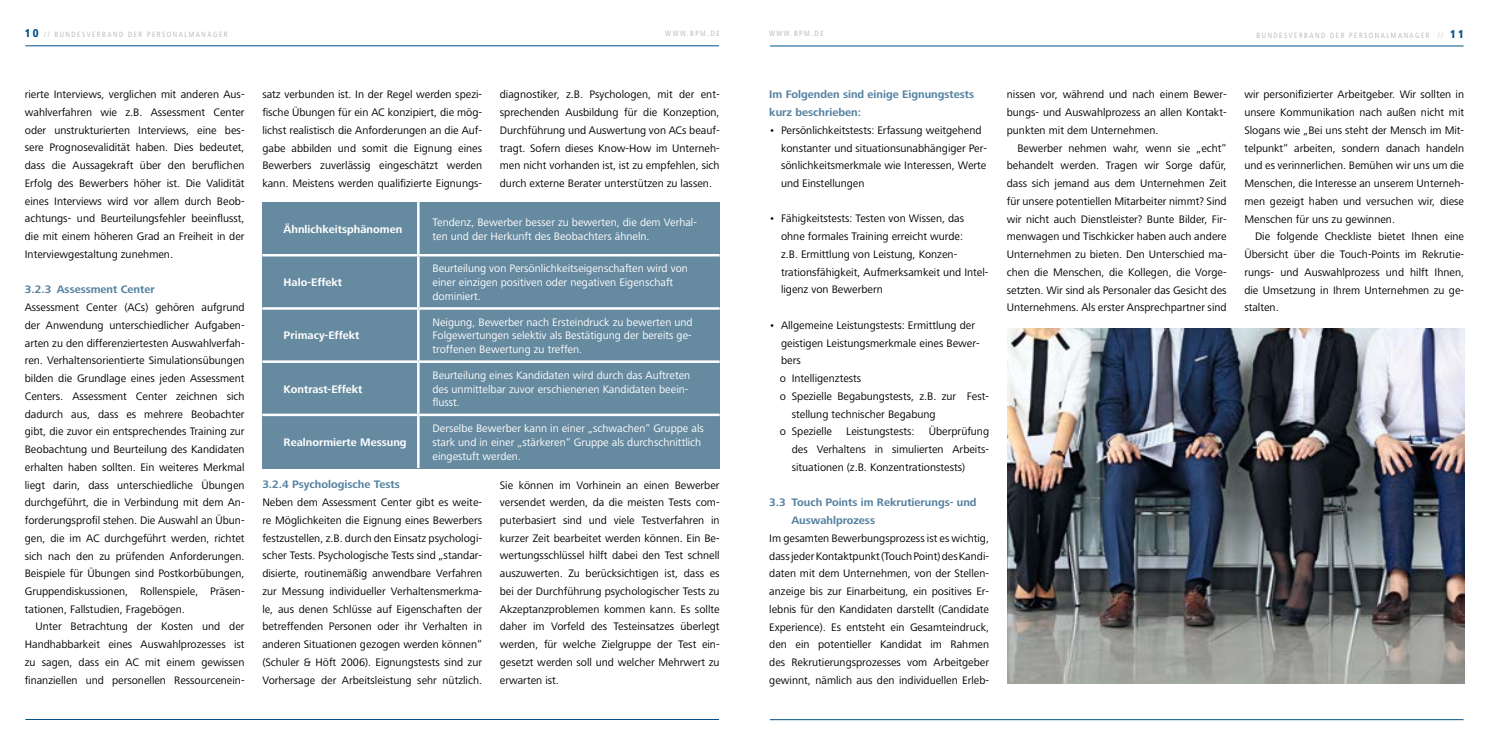
<style>
.page{position:relative;width:1489px;height:745px;background:#fff}
.page>*{position:absolute;margin:0;border:0;box-sizing:border-box;transform-origin:0 0}
.t1{font:11.25px/17.8px "Frutiger Next LT";color:#000;text-align:justify}
.t2{font:11.25px/13.8px "Frutiger Next LT";color:#fff}
.t3{font:700 11.25px/17.8px "Frutiger Next LT";color:#5481a1}
.t4{font:700 11.25px "Frutiger Next LT";color:#fff}
.t5{font:300 condensed 7.5px "Frutiger";letter-spacing:.2em;color:#a7a9ac}
.s1{font-weight:900;font-size:11.25px;color:#005288}
</style>
<div class="page">
<hr style="left:25px;top:45px;width:694px;height:1px;background:#005288">
<hr style="left:25px;top:718px;width:694px;height:1px;background:#005288">
<hr style="left:770px;top:46px;width:693px;height:1px;background:#005288">
<hr style="left:770px;top:718px;width:693px;height:1px;background:#005288">
<div style="left:262px;top:202px;width:457px;height:266px;background:#668aa0"></div>
<hr style="left:417px;top:202px;width:2px;height:52px;background:#fff">
<hr style="left:417px;top:256px;width:2px;height:51px;background:#fff">
<hr style="left:417px;top:309px;width:2px;height:51px;background:#fff">
<hr style="left:417px;top:362px;width:2px;height:51px;background:#fff">
<hr style="left:417px;top:416px;width:2px;height:52px;background:#fff">
<hr style="left:262px;top:254px;width:156px;height:2px;background:#fff">
<hr style="left:418px;top:254px;width:301px;height:2px;background:#fff">
<hr style="left:262px;top:307px;width:156px;height:2px;background:#fff">
<hr style="left:418px;top:307px;width:301px;height:2px;background:#fff">
<hr style="left:262px;top:360px;width:156px;height:2px;background:#fff">
<hr style="left:418px;top:360px;width:301px;height:2px;background:#fff">
<hr style="left:262px;top:413px;width:156px;height:3px;background:#fff">
<hr style="left:418px;top:413px;width:301px;height:3px;background:#fff">
<img style="left:1007px;top:328px;width:456px;height:355px">
<p class="t5" style="left:25px;top:30px;width:204px"><span class="s1">10</span> // BUNDESVERBAND DER PERSONALMANAGER</p>
<p class="t5" style="left:665px;top:29px;width:56px">WWW.BPM.DE</p>
<p class="t5" style="left:769px;top:29px;width:56px">WWW.BPM.DE</p>
<p class="t5" style="left:1256px;top:31px;width:209px">BUNDESVERBAND DER PERSONALMANAGER // <span class="s1">11</span></p>
<p class="t1" style="left:25px;top:86px;width:221px">rierte Interviews, verglichen mit anderen Aus&shy;wahlverfahren wie z.B. Assessment Center oder unstrukturierten Interviews, eine bes&shy;sere Prognosevalidität haben. Dies bedeutet, dass die Aussagekraft über den beruflichen Erfolg des Bewerbers höher ist. Die Validität eines Interviews wird vor allem durch Beob&shy;achtungs- und Beurteilungsfehler beeinflusst, die mit einem höheren Grad an Freiheit in der Interviewgestaltung zunehmen.</p>
<p class="t3" style="left:25px;top:280px;width:131px">3.2.3 Assessment Center</p>
<p class="t1" style="left:25px;top:298px;width:221px">Assessment Center (ACs) gehören aufgrund der Anwendung unterschiedlicher Aufgaben&shy;arten zu den differenziertesten Auswahlverfah&shy;ren. Verhaltensorientierte Simulationsübungen bilden die Grundlage eines jeden Assessment Centers. Assessment Center zeichnen sich dadurch aus, dass es mehrere Beobachter gibt, die zuvor ein entsprechendes Training zur Beobachtung und Beurteilung des Kandidaten erhalten haben sollten. Ein weiteres Merkmal liegt darin, dass unterschiedliche Übungen durchgeführt, die in Verbindung mit dem An&shy;forderungsprofil stehen. Die Auswahl an Übun&shy;gen, die im AC durchgeführt werden, richtet sich nach den zu prüfenden Anforderungen.<br>Beispiele für Übungen sind Postkorbübungen, Gruppendiskussionen, Rollenspiele, Präsen&shy;tationen, Fallstudien, Fragebögen.</p>
<p class="t1" style="left:25px;top:617px;width:221px;text-indent:11px">Unter Betrachtung der Kosten und der Handhabbarkeit eines Auswahlprozesses ist zu sagen, dass ein AC mit einem gewissen finanziellen und personellen Ressourcenein-</p>
<p class="t1" style="left:262px;top:86px;width:221px">satz verbunden ist. In der Regel werden spezi&shy;fische Übungen für ein AC konzipiert, die mög&shy;lichst realistisch die Anforderungen an die Auf&shy;gabe abbilden und somit die Eignung eines Bewerbers zuverlässig eingeschätzt werden kann. Meistens werden qualifizierte Eignungs-</p>
<p class="t1" style="left:500px;top:86px;width:221px">diagnostiker, z.B. Psychologen, mit der ent&shy;sprechenden Ausbildung für die Konzeption, Durchführung und Auswertung von ACs beauf&shy;tragt. Sofern dieses Know-How im Unterneh&shy;men nicht vorhanden ist, ist zu empfehlen, sich durch externe Berater unterstützen zu lassen.</p>
<p class="t4" style="left:283px;top:223px;width:120px">Ähnlichkeitsphänomen</p>
<p class="t2" style="left:432px;top:215px;width:266px">Tendenz, Bewerber besser zu bewerten, die dem Verhal&shy;ten und der Herkunft des Beobachters ähneln.</p>
<p class="t4" style="left:283px;top:276px;width:60px">Halo-Effekt</p>
<p class="t2" style="left:432px;top:262px;width:257px">Beurteilung von Persönlichkeitseigenschaften wird von einer einzigen positiven oder negativen Eigenschaft dominiert.</p>
<p class="t4" style="left:283px;top:329px;width:77px">Primacy-Effekt</p>
<p class="t4" style="left:283px;top:382px;width:80px">Kontrast-Effekt</p>
<p class="t4" style="left:283px;top:435px;width:124px">Realnormierte Messung</p>
<p class="t2" style="left:432px;top:315px;width:262px;text-align:justify">Neigung, Bewerber nach Ersteindruck zu bewerten und Folgewertungen selektiv als Bestätigung der bereits ge&shy;troffenen Bewertung zu treffen.</p>
<p class="t2" style="left:432px;top:368px;width:259px">Beurteilung eines Kandidaten wird durch das Auftreten des unmittelbar zuvor erschienenen Kandidaten beein&shy;flusst.</p>
<p class="t2" style="left:432px;top:421px;width:273px">Derselbe Bewerber kann in einer „schwachen“ Gruppe als stark und in einer „stärkeren“ Gruppe als durchschnittlich eingestuft werden.</p>
<p class="t3" style="left:262px;top:475px;width:139px">3.2.4 Psychologische Tests</p>
<p class="t1" style="left:262px;top:493px;width:221px">Neben dem Assessment Center gibt es weite&shy;re Möglichkeiten die Eignung eines Bewerbers festzustellen, z.B. durch den Einsatz psychologi&shy;scher Tests. Psychologische Tests sind „standar&shy;disierte, routinemäßig anwendbare Verfahren zur Messung individueller Verhaltensmerkma&shy;le, aus denen Schlüsse auf Eigenschaften der betreffenden Personen oder ihr Verhalten in anderen Situationen gezogen werden können“ (Schuler &amp; Höft 2006). Eignungstests sind zur Vorhersage der Arbeitsleistung sehr nützlich.</p>
<p class="t1" style="left:500px;top:475px;width:221px">Sie können im Vorhinein an einen Bewerber versendet werden, da die meisten Tests com&shy;puterbasiert sind und viele Testverfahren in kurzer Zeit bearbeitet werden können. Ein Be&shy;wertungsschlüssel hilft dabei den Test schnell auszuwerten. Zu berücksichtigen ist, dass es bei der Durchführung psychologischer Tests zu Akzeptanzproblemen kommen kann. Es sollte daher im Vorfeld des Testeinsatzes überlegt werden, für welche Zielgruppe der Test ein&shy;gesetzt werden soll und welcher Mehrwert zu erwarten ist.</p>
<p class="t3" style="left:769px;top:86px;width:206px">Im Folgenden sind einige Eignungstests kurz beschrieben:</p>
<p class="t1" style="left:781px;top:121px;width:207px;text-align:left;text-indent:-12px">• Persönlichkeitstests: Erfassung weitgehend konstanter und situationsunabhängiger Per&shy;sönlichkeitsmerkmale wie Interessen, Werte und Einstellungen</p>
<p class="t1" style="left:781px;top:210px;width:209px;text-align:left;text-indent:-12px">• Fähigkeitstests: Testen von Wissen, das ohne formales Training erreicht wurde:<br>z.B. Ermittlung von Leistung, Konzen&shy;trationsfähigkeit, Aufmerksamkeit und Intel&shy;ligenz von Bewerbern</p>
<p class="t1" style="left:769px;top:316px;width:207px">• Allgemeine Leistungstests: Ermittlung der</p>
<p class="t1" style="left:781px;top:334px;width:200px">geistigen Leistungsmerkmale eines Bewer-</p>
<p class="t1" style="left:781px;top:351px;width:21px">bers</p>
<p class="t1" style="left:780px;top:369px;width:83px">o Intelligenztests</p>
<p class="t1" style="left:780px;top:387px;width:211px">o Spezielle Begabungstests, z.B. zur Fest-</p>
<p class="t1" style="left:791px;top:405px;width:145px">stellung technischer Begabung</p>
<p class="t1" style="left:780px;top:422px;width:54px">o Spezielle</p>
<p class="t1" style="left:846px;top:422px;width:70px">Leistungstests:</p>
<p class="t1" style="left:791px;top:422px;width:199px;text-indent:137px">Überprüfung des Verhaltens in simulierten Arbeits&shy;situationen (z.B. Konzentrationstests)</p>
<p class="t3" style="left:791px;top:493px;width:187px;text-indent:-22px">3.3 Touch Points im Rekrutierungs- und<br>Auswahlprozess</p>
<p class="t1" style="left:769px;top:529px;width:221px">Im gesamten Bewerbungsprozess ist es wichtig, dass jeder Kontaktpunkt (Touch Point) des Kandi&shy;daten mit dem Unternehmen, von der Stellen&shy;anzeige bis zur Einarbeitung, ein positives Er&shy;lebnis für den Kandidaten darstellt (Candidate Experience). Es entsteht ein Gesamteindruck, den ein potentieller Kandidat im Rahmen des Rekrutierungsprozesses vom Arbeitgeber gewinnt, nämlich aus den individuellen Erleb-</p>
<p class="t1" style="left:1006px;top:86px;width:221px">nissen vor, während und nach einem Bewer&shy;bungs- und Auswahlprozess an allen Kontakt&shy;punkten mit dem Unternehmen.</p>
<p class="t1" style="left:1006px;top:139px;width:221px;text-indent:11px">Bewerber nehmen wahr, wenn sie „echt“ behandelt werden. Tragen wir Sorge dafür, dass sich jemand aus dem Unternehmen Zeit für unsere potentiellen Mitarbeiter nimmt? Sind wir nicht auch Dienstleister? Bunte Bilder, Fir&shy;menwagen und Tischkicker haben auch andere Unternehmen zu bieten. Den Unterschied ma&shy;chen die Menschen, die Kollegen, die Vorge&shy;setzten. Wir sind als Personaler das Gesicht des Unternehmens. Als erster Ansprechpartner sind</p>
<p class="t1" style="left:1244px;top:86px;width:221px">wir personifizierter Arbeitgeber. Wir sollten in unsere Kommunikation nach außen nicht mit Slogans wie „Bei uns steht der Mensch im Mit&shy;telpunkt“ arbeiten, sondern danach handeln und es verinnerlichen. Bemühen wir uns um die Menschen, die Interesse an unserem Unterneh&shy;men gezeigt haben und versuchen wir, diese Menschen für uns zu gewinnen.</p>
<p class="t1" style="left:1244px;top:227px;width:221px;text-indent:11px">Die folgende Checkliste bietet Ihnen eine Übersicht über die Touch-Points im Rekrutie&shy;rungs- und Auswahlprozess und hilft Ihnen, die Umsetzung in Ihrem Unternehmen zu ge&shy;stalten.</p>
</div>
